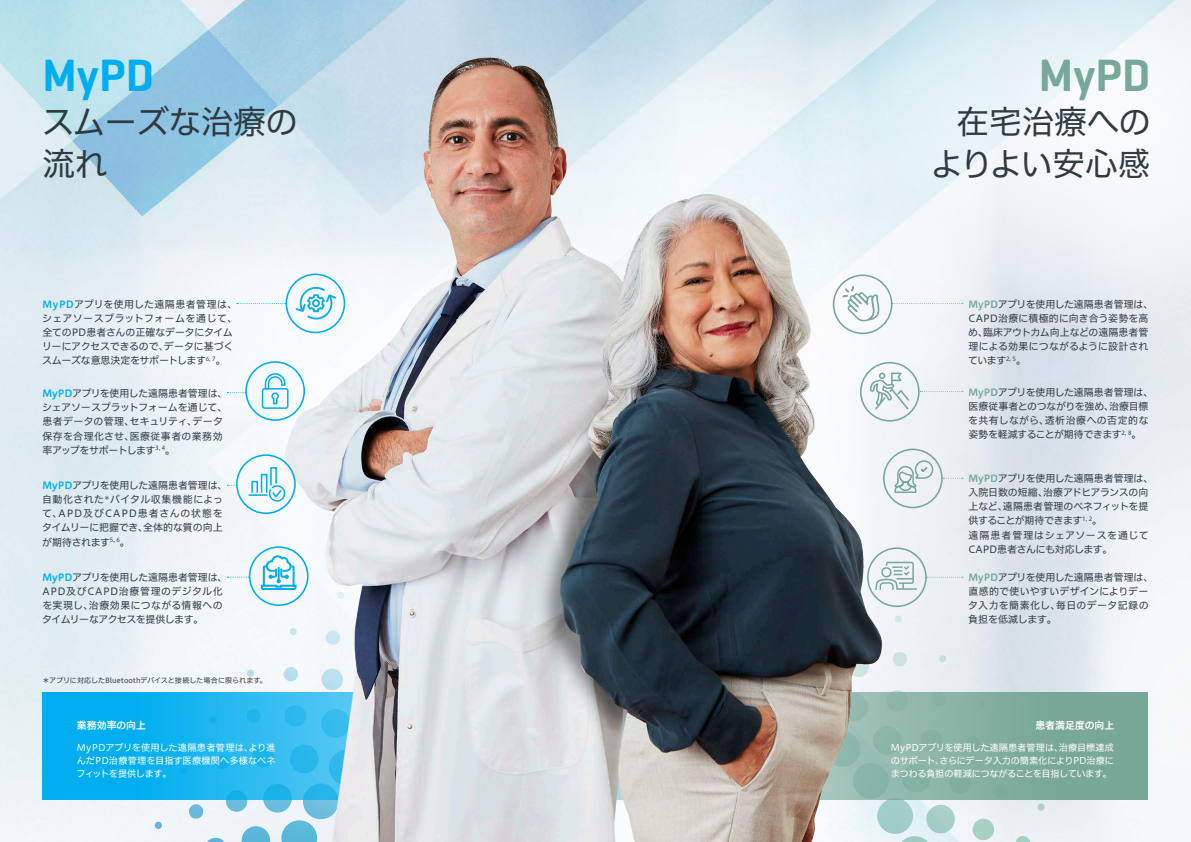
<style>
.page{position:relative;width:1191px;height:842px;background:#fff}
.page>*{position:absolute;margin:0;border:0;box-sizing:border-box;transform-origin:0 0}
.t1{font:600 46.1px "Geogrotesque";color:#78a897}
.t2{font:600 46.1px "Geogrotesque";color:#00aeef}
.t3{font:32.6px/42.5px "Hiragino UD Sans F Std W4";letter-spacing:-.015em;color:#2f3b41;text-align:right}
.t4{font:9.9px/14.2px "Hiragino UD Sans F Std W4";color:#2f3b41}
.t5{font:9.9px "Hiragino UD Sans F Std W6";color:#fff}
.t6{font:9.2px/12.8px "Hiragino UD Sans F Std W4";letter-spacing:-.015em;color:#fff;text-align:justify}
.t7{font:7.1px "Hiragino UD Sans F Std W4";letter-spacing:.005em;color:#2f3b41}
.s1{font-family:"Hiragino UD Sans F Std W6";color:#00aeef}
.s2{font-family:"Hiragino UD Sans F Std W6";color:#78a897}
</style>
<div class="page">
<img style="left:0;top:0;width:1191px;height:842px">
<svg style="left:1007px;top:0;width:184px;height:335px;fill:#eff4f7"></svg>
<div style="left:43px;top:692px;width:697px;height:107px;background:#00aeef"></div>
<div style="left:450px;top:692px;width:697px;height:107px;background:#78a897"></div>
<img style="left:142px;top:0;width:865px;height:842px">
<svg style="left:237px;top:274px;width:108px;height:59px"></svg>
<svg style="left:832px;top:274px;width:131px;height:60px"></svg>
<svg style="left:227px;top:361px;width:78px;height:60px"></svg>
<svg style="left:860px;top:362px;width:103px;height:60px"></svg>
<svg style="left:227px;top:454px;width:69px;height:60px"></svg>
<svg style="left:883px;top:449px;width:80px;height:59px"></svg>
<svg style="left:227px;top:546px;width:81px;height:60px"></svg>
<svg style="left:867px;top:547px;width:96px;height:60px"></svg>
<h1 class="t2" style="left:43px;top:47px;width:113px">MyPD</h1>
<h2 class="t3" style="left:42px;top:98px;width:258px;text-align:left">スムーズな治療の流れ</h2>
<p class="t4" style="left:42px;top:296px;width:197px"><span class="s1">MyPD</span>アプリを使用した遠隔患者管理は、シェアソースプラットフォームを通じて、全てのPD患者さんの正確なデータにタイムリーにアクセスできるので、データに基づくスムーズな意思決定をサポートします<sup>6,</sup> <sup>7</sup>。</p>
<p class="t4" style="left:42px;top:386px;width:187px"><span class="s1">MyPD</span>アプリを使用した遠隔患者管理は、シェアソースプラットフォームを通じて、患者データの管理、セキュリティ、データ保存を合理化させ、医療従事者の業務効率アップをサポートします<sup>3,</sup> <sup>4</sup>。</p>
<p class="t4" style="left:42px;top:477px;width:187px"><span class="s1">MyPD</span>アプリを使用した遠隔患者管理は、自動化された<sup>＊</sup>バイタル収集機能によって、APD及びCAPD患者さんの状態をタイムリーに把握でき、全体的な質の向上が期待されます<sup>5,</sup> <sup>6</sup>。</p>
<p class="t4" style="left:42px;top:569px;width:187px"><span class="s1">MyPD</span>アプリを使用した遠隔患者管理は、<br>APD及びCAPD治療管理のデジタル化を実現し、治療効果につながる情報へのタイムリーなアクセスを提供します。</p>
<p class="t7" style="left:43px;top:675px;width:226px">＊アプリに対応したBluetoothデバイスと接続した場合に限られます。</p>
<h1 class="t1" style="left:1039px;top:47px;width:113px">MyPD</h1>
<h2 class="t3" style="left:930px;top:98px;width:222px">在宅治療へのよりよい安心感</h2>
<p class="t4" style="left:968px;top:296px;width:187px"><span class="s2">MyPD</span>アプリを使用した遠隔患者管理は、<br>CAPD治療に積極的に向き合う姿勢を高め、臨床アウトカム向上などの遠隔患者管理による効果につながるように設計されています<sup>2,</sup> <sup>5</sup>。</p>
<p class="t4" style="left:968px;top:384px;width:187px"><span class="s2">MyPD</span>アプリを使用した遠隔患者管理は、医療従事者とのつながりを強め、治療目標を共有しながら、透析治療への否定的な姿勢を軽減することが期待できます<sup>2,</sup> <sup>8</sup>。</p>
<p class="t4" style="left:968px;top:470px;width:186px"><span class="s2">MyPD</span>アプリを使用した遠隔患者管理は、入院日数の短縮、治療アドヒアランスの向上など、遠隔患者管理のベネフィットを提供することが期待できます<sup>1,</sup> <sup>2</sup>。<br>遠隔患者管理はシェアソースを通じて<br>CAPD患者さんにも対応します。</p>
<p class="t4" style="left:968px;top:569px;width:187px"><span class="s2">MyPD</span>アプリを使用した遠隔患者管理は、直感的で使いやすいデザインによりデータ入力を簡素化し、毎日のデータ記録の負担を低減します。</p>
<p class="t5" style="left:77px;top:718px;width:71px">業務効率の向上</p>
<p class="t5" style="left:1035px;top:718px;width:81px">患者満足度の向上</p>
<p class="t6" style="left:77px;top:741px;width:201px">MyPDアプリを使用した遠隔患者管理は、より進んだPD治療管理を目指す医療機関へ多様なベネフィットを提供します。</p>
<p class="t6" style="left:890px;top:741px;width:225px">MyPDアプリを使用した遠隔患者管理は、治療目標達成のサポート、さらにデータ入力の簡素化によりPD治療にまつわる負担の軽減につながることを目指しています。</p>
</div>
